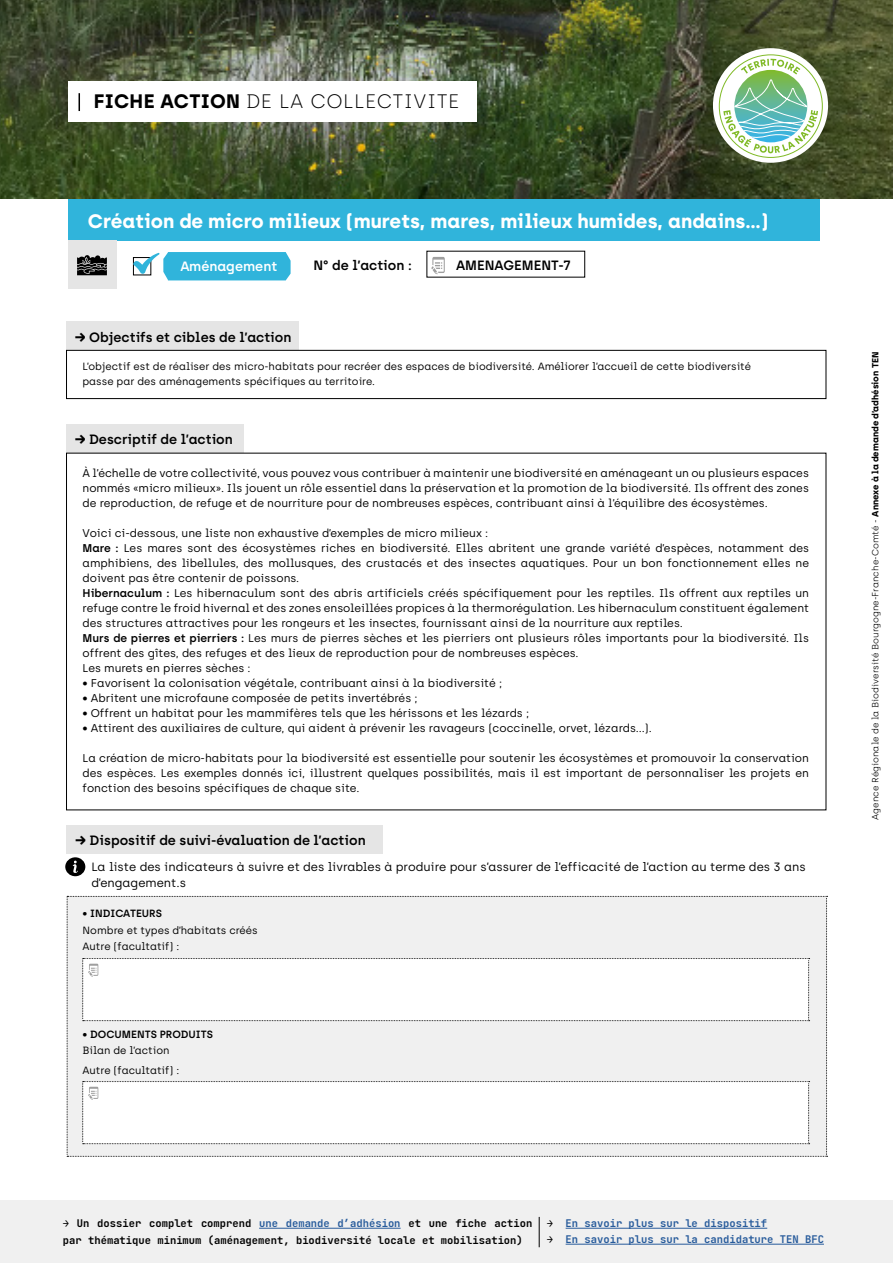
<style>
.page{position:relative;width:893px;height:1263px;background:#fff}
.page>*{position:absolute;margin:0;border:0;box-sizing:border-box;transform-origin:0 0}
.t1{font:700 19.5px "Archia";color:#fff}
.t2{font:100 19.5px "Archia";letter-spacing:.02em;color:#000}
.t3{font:600 13.5px "Archia";color:#000}
.t4{font:600 13.5px "Archia";color:#fff}
.t5{font:12px/16.5px "Archia";color:#000}
.t6{font:11.25px/15px "Archia";color:#000;text-align:justify}
.t7{font:10.5px/16.5px "Archia";color:#000}
.t8{font:700 10.5px/16.5px "Jet Brains Mono";color:#000}
.t9{font:700 10.5px "Jet Brains Mono";color:#275b9b}
.t10{font:600 10.5px/16.5px "Archia";color:#000}
.t11{font:300 9px "Archia";color:#000}
.s1{font-weight:700}
.s2{font-weight:600}
.s3{font-weight:500}
.s4{font-weight:400}
.s5{color:#275b9b}
.s6{color:#000}
</style>
<div class="page">
<div style="left:68px;top:198px;width:752px;height:43px;background:#30b4db"></div>
<img style="left:0;top:0;width:893px;height:198px">
<div style="left:66px;top:322px;width:233px;height:28px;background:#e5e5e5"></div>
<div style="left:66px;top:424px;width:178px;height:29px;background:#e5e5e5"></div>
<div style="left:66px;top:350px;width:760px;height:49px;border:1px solid #000"></div>
<div style="left:68px;top:241px;width:49px;height:48px;background:#e5e5e5"></div>
<div style="left:67px;top:825px;width:316px;height:28px;background:#e5e5e5"></div>
<svg style="left:67px;top:896px;width:761px;height:261px"></svg>
<svg style="left:65px;top:857px;width:20px;height:19px"></svg>
<svg style="left:77px;top:255px;width:30px;height:20px"></svg>
<div style="left:68px;top:81px;width:408px;height:40px;background:#fff"></div>
<svg style="left:79px;top:93px;width:1px;height:18px"></svg>
<svg style="left:713px;top:48px;width:115px;height:115px"></svg>
<svg style="left:723px;top:59px;width:95px;height:94px"></svg>
<svg style="left:431px;top:257px;width:14px;height:17px"></svg>
<svg style="left:133px;top:252px;width:158px;height:28px;background:#50bddd"></svg>
<div style="left:0;top:1200px;width:893px;height:63px;background:#f0f0f0"></div>
<hr style="left:259px;top:1228px;width:142px;height:1px;background:#275b9b">
<hr style="left:566px;top:1228px;width:201px;height:1px;background:#275b9b">
<hr style="left:566px;top:1244px;width:258px;height:1px;background:#275b9b">
<hr style="left:539px;top:1217px;width:1px;height:30px;background:#000">
<p class="t2" style="left:94px;top:90px;width:367px"><span class="s1">FICHE ACTION</span> DE LA COLLECTIVITE</p>
<p class="t1" style="left:88px;top:209px;width:682px">Création de micro milieux (murets, mares, milieux humides, andains...)</p>
<p class="t4" style="left:180px;top:258px;width:98px">Aménagement</p>
<p class="t3" style="left:75px;top:329px;width:218px"><span class="s1">→</span> Objectifs et cibles de l’action</p>
<p class="t3" style="left:313px;top:257px;width:100px">N° de l’action :</p>
<p class="t3" style="left:456px;top:257px;width:116px">AMENAGEMENT-7</p>
<p class="t7" style="left:82px;top:358px;width:670px">L’objectif est de réaliser des micro-habitats pour recréer des espaces de biodiversité. Améliorer l’accueil de cette biodiversité</p>
<p class="t7" style="left:82px;top:373px;width:294px">passe par des aménagements spécifiques au territoire.</p>
<p class="t3" style="left:75px;top:432px;width:160px"><span class="s1">→</span> Descriptif de l’action</p>
<p class="t6" style="left:83px;top:465px;width:728px">À l’échelle de votre collectivité, vous pouvez vous contribuer à maintenir une biodiversité en aménageant un ou plusieurs espaces nommés «micro milieux». Ils jouent un rôle essentiel dans la préservation et la promotion de la biodiversité. Ils offrent des zones de reproduction, de refuge et de nourriture pour de nombreuses espèces, contribuant ainsi à l’équilibre des écosystèmes.</p>
<p class="t6" style="left:83px;top:525px;width:407px">Voici ci-dessous, une liste non exhaustive d’exemples de micro milieux :</p>
<p class="t6" style="left:83px;top:540px;width:728px"><span class="s2">Mare :</span> Les mares sont des écosystèmes riches en biodiversité. Elles abritent une grande variété d’espèces, notamment des amphibiens, des libellules, des mollusques, des crustacés et des insectes aquatiques. Pour un bon fonctionnement elles ne doivent pas être contenir de poissons.</p>
<p class="t6" style="left:83px;top:585px;width:728px"><span class="s2">Hibernaculum :</span> Les hibernaculum sont des abris artificiels créés spécifiquement pour les reptiles. Ils offrent aux reptiles un refuge contre le froid hivernal et des zones ensoleillées propices à la thermorégulation. Les hibernaculum constituent également des structures attractives pour les rongeurs et les insectes, fournissant ainsi de la nourriture aux reptiles.</p>
<p class="t6" style="left:83px;top:630px;width:728px"><span class="s2">Murs de pierres et pierriers :</span> Les murs de pierres sèches et les pierriers ont plusieurs rôles importants pour la biodiversité. Ils offrent des gîtes, des refuges et des lieux de reproduction pour de nombreuses espèces.</p>
<p class="t6" style="left:83px;top:660px;width:170px">Les murets en pierres sèches :</p>
<p class="t6" style="left:83px;top:675px;width:421px"><span class="s3">•</span> Favorisent la colonisation végétale, contribuant ainsi à la biodiversité ;</p>
<p class="t6" style="left:83px;top:690px;width:336px"><span class="s3">•</span> Abritent une microfaune composée de petits invertébrés ;</p>
<p class="t6" style="left:83px;top:705px;width:448px"><span class="s3">•</span> Offrent un habitat pour les mammifères tels que les hérissons et les lézards ;</p>
<p class="t6" style="left:83px;top:720px;width:571px"><span class="s3">•</span> Attirent des auxiliaires de culture, qui aident à prévenir les ravageurs (coccinelle, orvet, lézards...).</p>
<p class="t6" style="left:83px;top:750px;width:728px">La création de micro-habitats pour la biodiversité est essentielle pour soutenir les écosystèmes et promouvoir la conservation des espèces. Les exemples donnés ici, illustrent quelques possibilités, mais il est important de personnaliser les projets en fonction des besoins spécifiques de chaque site.</p>
<p class="t3" style="left:75px;top:832px;width:292px"><span class="s1">→</span> Dispositif de suivi-évaluation de l’action</p>
<p class="t5" style="left:91px;top:858px;width:716px">La liste des indicateurs à suivre et des livrables à produire pour s’assurer de l’efficacité de l’action au terme des 3 ans d’engagement.s</p>
<p class="t7" style="left:83px;top:905px;width:177px"><span class="s3">•</span> <span class="s2">INDICATEURS<br></span>Nombre et types d’habitats créés<br>Autre (facultatif) :</p>
<p class="t10" style="left:83px;top:1026px;width:132px"><span class="s3">•</span> DOCUMENTS PRODUITS<br><span class="s4">Bilan de l’action</span></p>
<p class="t7" style="left:83px;top:1062px;width:98px">Autre (facultatif) :</p>
<p class="t11" style="left:870px;top:820px;width:469px;rotate:-90deg">Agence Régionale de la Biodiversité Bourgogne-Franche-Comté - <span class="s1">Annexe à la demande d’adhésion TEN</span></p>
<p class="t8" style="left:63px;top:1215px;width:471px">→ Un dossier complet comprend <span class="s5">une demande d’adhésion</span> et une fiche action par thématique minimum (aménagement, biodiversité locale et mobilisation)</p>
<p class="t9" style="left:547px;top:1216px;width:222px"><span class="s6">→</span> En savoir plus sur le dispositif</p>
<p class="t9" style="left:547px;top:1232px;width:279px"><span class="s6">→</span> En savoir plus sur la candidature TEN BFC</p>
</div>
